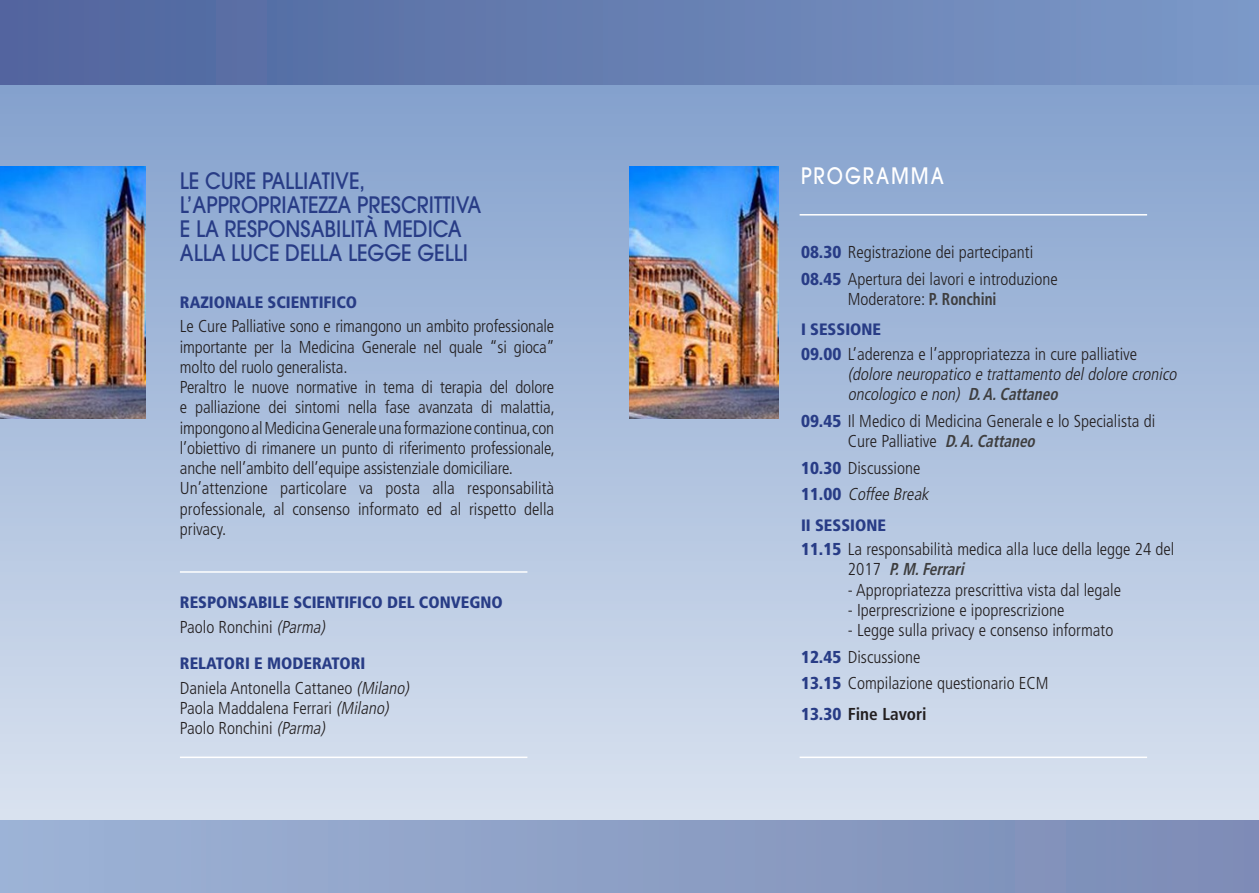
<style>
.page{position:relative;width:1259px;height:893px;background:#fff}
.page>*{position:absolute;margin:0;border:0;box-sizing:border-box;transform-origin:0 0}
.t1{font:500 22.5px/24.2px "Avant Garde";color:#283c86;scale:.9 1}
.t2{font:500 22.5px "Avant Garde";letter-spacing:.1em;color:#fff;scale:.85 1}
.t3{font:300 condensed 17.25px/20.2px "Frutiger";color:#231f20}
.t4{font:italic 300 condensed 17.25px/20.2px "Frutiger";color:#231f20}
.t5{font:700 condensed 17.25px "Frutiger";color:#231f20}
.t6{font:900 condensed 16.5px "Frutiger";color:#283c86}
.s1{font-style:italic}
.s2{font-weight:900;color:#283c86}
.s3{font-weight:700;color:#3e3e3f}
.s4{font-weight:900;font-style:normal;color:#283c86}
.s5{font-style:normal}
.s6{font-weight:700;font-style:italic;color:#3e3e3f}
</style>
<div class="page">
<div style="left:0;top:85px;width:1259px;height:735px;background:linear-gradient(to bottom,#84a1cd,#d9e2f0)"></div>
<hr style="left:180px;top:571px;width:347px;height:2px;background:#fff">
<hr style="left:180px;top:756px;width:347px;height:2px;background:#fff">
<hr style="left:799px;top:756px;width:348px;height:2px;background:#fff">
<hr style="left:799px;top:214px;width:348px;height:2px;background:#fff">
<div style="left:0;top:0;width:1259px;height:85px;background:linear-gradient(to right,#50649d,#7c99c7)"></div>
<div style="left:0;top:820px;width:1259px;height:73px;background:linear-gradient(to right,#9db3d6,#7c8cb6)"></div>
<img style="left:0;top:166px;width:146px;height:253px">
<img style="left:629px;top:166px;width:149px;height:253px">
<h1 class="t1" style="left:180px;top:168px;width:104px">LE CURE PALL</h1>
<h1 class="t1" style="left:303px;top:168px;width:70px">IATIVE,</h1>
<h1 class="t1" style="left:180px;top:192px;width:29px">L’APPROPR</h1>
<h1 class="t1" style="left:180px;top:192px;width:336px;text-indent:102px">IATEZZA PRESCRITTIVA<br>E LA RESPONSABILITÀ MEDICA<br>ALLA</h1>
<h1 class="t1" style="left:231px;top:241px;width:264px">LUCE DELLA LEGGE GELLI</h1>
<p class="t6" style="left:180px;top:292px;width:179px">RAZIONALE SCIENTIFICO</p>
<p class="t3" style="left:180px;top:317px;width:376px">Le Cure Palliative sono e rimangono un ambito professionale importante per la Medicina Generale nel quale “si gioca” molto del ruolo generalista.<br>Peraltro le nuove normative in tema di terapia del dolore e palliazione dei sintomi nella fase avanzata di malattia, impongono al Medicina Generale una formazione continua, con l’obiettivo di rimanere un punto di riferimento professionale, anche nell’ambito dell’equipe assistenziale domiciliare.<br>Un’attenzione particolare va posta alla responsabilità professionale, al consenso informato ed al rispetto della privacy.</p>
<p class="t6" style="left:180px;top:592px;width:324px">RESPONSABILE SCIENTIFICO DEL CONVEGNO</p>
<p class="t3" style="left:180px;top:617px;width:150px">Paolo Ronchini <span class="s1">(Parma)</span></p>
<p class="t6" style="left:180px;top:653px;width:187px">RELATORI E MODERATORI</p>
<p class="t3" style="left:180px;top:678px;width:234px">Daniela Antonella Cattaneo <span class="s1">(Milano)<br></span>Paola Maddalena Ferrari <span class="s1">(Milano)<br></span>Paolo Ronchini <span class="s1">(Parma)</span></p>
<h1 class="t2" style="left:801px;top:162px;width:169px">PROGRAMMA</h1>
<p class="t3" style="left:801px;top:239px;width:258px;line-height:26.7px"><span class="s2">08.30</span> Registrazione dei partecipanti<br><span class="s2">08.45</span> Apertura dei lavori e introduzione</p>
<p class="t3" style="left:848px;top:289px;width:150px">Moderatore: <span class="s3">P. Ronchini</span></p>
<p class="t6" style="left:801px;top:320px;width:82px">I SESSIONE</p>
<p class="t4" style="left:848px;top:344px;width:334px;text-indent:-47px"><span class="s4">09.00</span> <span class="s5">L’aderenza e l’appropriatezza in cure palliative </span>(dolore neuropatico e trattamento deldolore cronico oncologico e non) <span class="s3">D.A.Cattaneo</span></p>
<p class="t3" style="left:848px;top:411px;width:309px;text-indent:-47px"><span class="s2">09.45</span> Il Medico di Medicina Generale e lo Specialista di<br>Cure Palliative <span class="s6">D.A.Cattaneo</span></p>
<p class="t3" style="left:801px;top:455px;width:133px;line-height:26.7px"><span class="s2">10.30</span> Discussione<br><span class="s2">1 1 . 0 0</span> <span class="s1">Coffee Break</span></p>
<p class="t6" style="left:801px;top:515px;width:86px">II SESSIONE</p>
<p class="t3" style="left:848px;top:539px;width:328px;text-indent:-47px"><span class="s2">11.15</span> La responsabilità medica alla luce della legge 24 del<br>2 0 1 7 <span class="s6">P.M.Ferrari</span></p>
<p class="t3" style="left:848px;top:580px;width:275px">- Appropriatezza prescrittiva vista dal legale</p>
<p class="t3" style="left:848px;top:600px;width:218px">- Iperprescrizione e ipoprescrizione</p>
<p class="t3" style="left:801px;top:617px;width:314px;line-height:26.7px;text-indent:47px">- Legge sulla privacy e consenso informato<br><span class="s2">12.45</span> Discussione<br><span class="s2">13.15</span> Compilazione questionario ECM</p>
<p class="t5" style="left:801px;top:704px;width:127px"><span class="s2">13.30</span> Fine Lavori</p>
</div>
